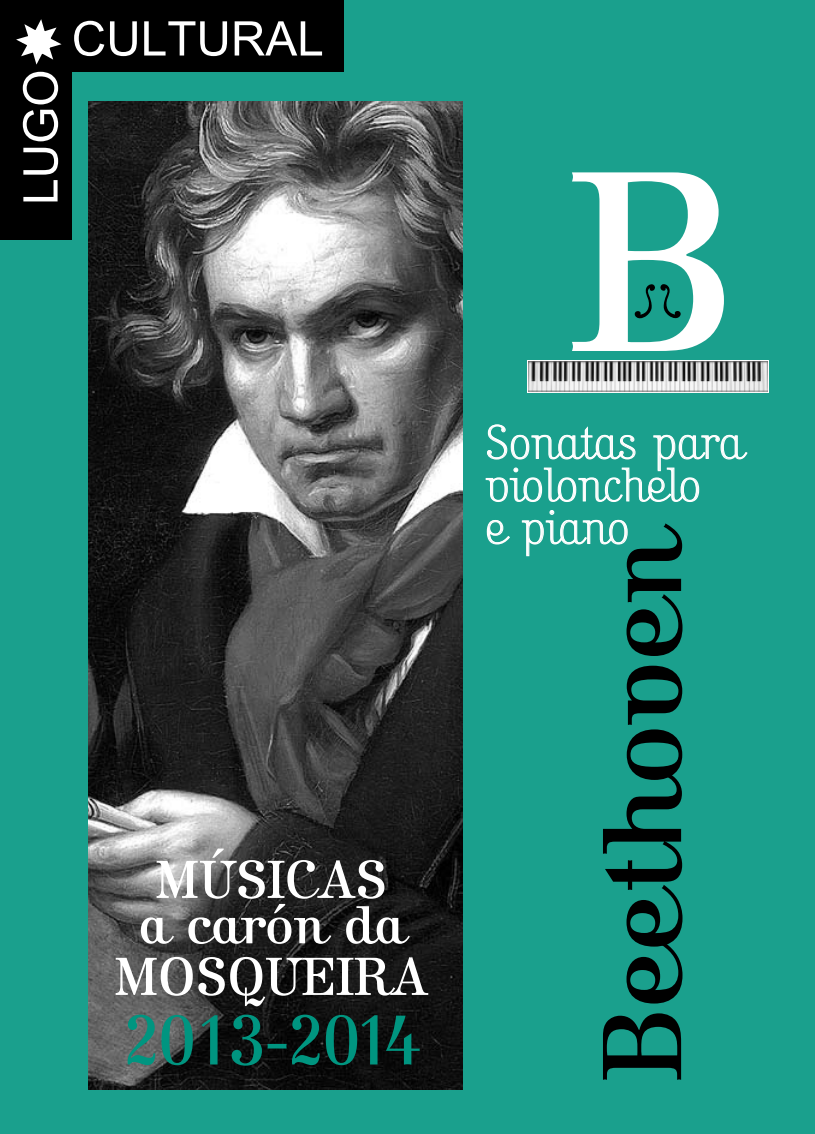
<style>
.page{position:relative;width:815px;height:1134px;background:#1aa08d}
.page>*{position:absolute;margin:0;border:0;box-sizing:border-box;transform-origin:0 0}
.t1{font:117px "Kursivschrift Stehend";color:#000}
.t2{font:73.25px "Kursivschrift Stehend";letter-spacing:-.04em;color:#009580}
.t3{font:55.75px/45.5px "Kursivschrift Stehend";color:#fff}
.t4{font:49.25px/42.5px "Kursivschrift Steh Har";color:#fff}
</style>
<div class="page">
<img style="left:89px;top:102px;width:373px;height:987px">
<svg style="left:527px;top:360px;width:242px;height:33px"></svg>
<img style="left:528px;top:361px;width:239px;height:32px">
<svg style="left:572px;top:172px;width:152px;height:179px"></svg>
<div style="left:0;top:0;width:71px;height:240px;background:#000"></div>
<div style="left:0;top:0;width:343px;height:71px;background:#000"></div>
<svg style="left:74px;top:21px;width:30px;height:35px"></svg>
<svg style="left:110px;top:21px;width:27px;height:35px"></svg>
<svg style="left:144px;top:21px;width:83px;height:35px"></svg>
<svg style="left:235px;top:21px;width:87px;height:35px"></svg>
<svg style="left:23px;top:148px;width:35px;height:53px"></svg>
<svg style="left:23px;top:110px;width:35px;height:31px"></svg>
<svg style="left:16px;top:19px;width:46px;height:85px"></svg>
<svg style="left:485px;top:424px;width:263px;height:78px"></svg>
<svg style="left:486px;top:520px;width:24px;height:25px"></svg>
<svg style="left:521px;top:510px;width:107px;height:47px"></svg>
<p class="t3" style="left:139px;top:857px;width:266px">MÚSICAS a carón da</p>
<p class="t3" style="left:115px;top:954px;width:315px">MOSQUEIRA</p>
<h2 class="t2" style="left:123px;top:998px;width:300px">2013-2014</h2>
<p class="t4" style="left:485px;top:423px;width:259px">Sonatas para violonchelo<br>e piano</p>
<h1 class="t1" style="left:575px;top:1081px;width:559px;rotate:-90deg">Beethoven</h1>
</div>
